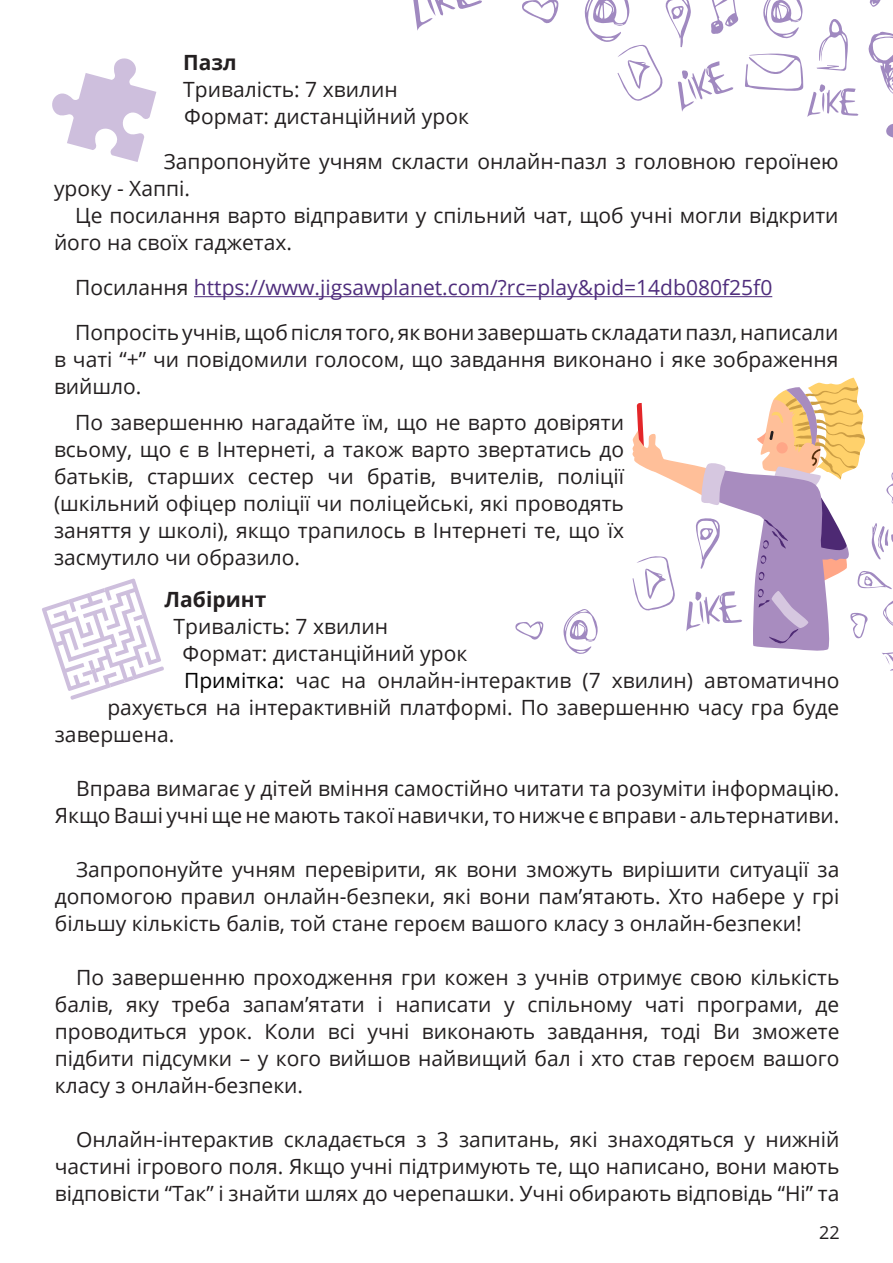
<style>
.page{position:relative;width:893px;height:1263px;background:#fff}
.page>*{position:absolute;margin:0;border:0;box-sizing:border-box;transform-origin:0 0}
.t1{font:21px/27px "Open Sans";color:#231f20;text-align:justify}
.t2{font:21px "Open Sans";color:#4f2d7c}
.t3{font:700 21px "Open Sans";color:#231f20}
.t4{font:18px "Open Sans";color:#231f20}
.s1{color:#231f20}
.s2{color:#000}
</style>
<div class="page">
<hr style="left:194px;top:296px;width:578px;height:1px;background:#4f2d7c">
<svg style="left:42px;top:578px;width:122px;height:122px"></svg>
<svg style="left:52px;top:58px;width:104px;height:104px"></svg>
<svg style="left:632px;top:377px;width:261px;height:294px"></svg>
<svg style="left:563px;top:609px;width:35px;height:45px"></svg>
<svg style="left:515px;top:621px;width:28px;height:19px"></svg>
<svg style="left:522px;top:0;width:36px;height:24px"></svg>
<svg style="left:413px;top:0;width:69px;height:31px"></svg>
<svg style="left:868px;top:31px;width:25px;height:63px"></svg>
<svg style="left:585px;top:0;width:154px;height:112px"></svg>
<svg style="left:886px;top:124px;width:7px;height:14px"></svg>
<svg style="left:870px;top:0;width:11px;height:7px"></svg>
<svg style="left:745px;top:0;width:113px;height:117px"></svg>
<p class="t3" style="left:183px;top:48px;width:55px">Пазл</p>
<p class="t1" style="left:183px;top:75px;width:216px">Тривалість: 7 хвилин</p>
<p class="t1" style="left:184px;top:102px;width:286px">Формат: дистанційний урок</p>
<p class="t1" style="left:54px;top:147px;width:786px;text-indent:110px">Запропонуйте учням скласти онлайн-пазл з головною героїнею уроку - Хаппі.</p>
<p class="t1" style="left:54px;top:201px;width:786px;text-indent:21px">Це посилання варто відправити у спільний чат, щоб учні могли відкрити його на своїх гаджетах.</p>
<p class="t2" style="left:75px;top:273px;width:699px"><span class="s1">Посилання</span> https://www.jigsawplanet.com/?rc=play&amp;pid=14db080f25f0</p>
<p class="t1" style="left:54px;top:318px;width:786px;text-indent:21px">Попросіть учнів, щоб після того, як вони завершать складати пазл, написали в чаті “+” чи повідомили голосом, що завдання виконано і яке зображення вийшло.</p>
<p class="t1" style="left:54px;top:408px;width:572px;text-indent:21px">По завершенню нагадайте їм, що не варто довіряти всьому, що є в Інтернеті, а також варто звертатись до батьків, старших сестер чи братів, вчителів, поліції (шкільний офіцер поліції чи поліцейські, які проводять заняття у школі), якщо трапилось в Інтернеті те, що їх засмутило чи образило.</p>
<p class="t3" style="left:165px;top:585px;width:103px">Лабіринт</p>
<p class="t1" style="left:174px;top:612px;width:216px">Тривалість: 7 хвилин</p>
<p class="t1" style="left:183px;top:639px;width:286px">Формат: дистанційний урок</p>
<p class="t1" style="left:184px;top:666px;width:657px"><span class="s2">Примітка:</span> час на онлайн-інтерактив (7 хвилин) автоматично</p>
<p class="t1" style="left:107px;top:693px;width:734px">рахується на інтерактивній платформі. По завершенню часу гра буде</p>
<p class="t1" style="left:55px;top:720px;width:121px">завершена.</p>
<p class="t1" style="left:55px;top:774px;width:786px;text-align:right">Вправа вимагає у дітей вміння самостійно читати та розуміти інформацію.<br>Якщо Ваші учні ще не мають такої навички, то нижче є вправи - альтернативи.</p>
<p class="t1" style="left:55px;top:855px;width:786px;text-indent:21px">Запропонуйте учням перевірити, як вони зможуть вирішити ситуації за допомогою правил онлайн-безпеки, які вони пам’ятають. Хто набере у грі більшу кількість балів, той стане героєм вашого класу з онлайн-безпеки!</p>
<p class="t1" style="left:55px;top:963px;width:786px;text-indent:21px">По завершенню проходження гри кожен з учнів отримує свою кількість балів, яку треба запам’ятати і написати у спільному чаті програми, де проводиться урок. Коли всі учні виконають завдання, тоді Ви зможете підбити підсумки – у кого вийшов найвищий бал і хто став героєм вашого класу з онлайн-безпеки.</p>
<p class="t1" style="left:55px;top:1125px;width:786px;text-indent:21px">Онлайн-інтерактив складається з 3 запитань, які знаходяться у нижній частині ігрового поля. Якщо учні підтримують те, що написано, вони мають відповісти “Так” і знайти шлях до черепашки. Учні обирають відповідь “Ні” та</p>
<p class="t4" style="left:819px;top:1219px;width:22px">22</p>
</div>
